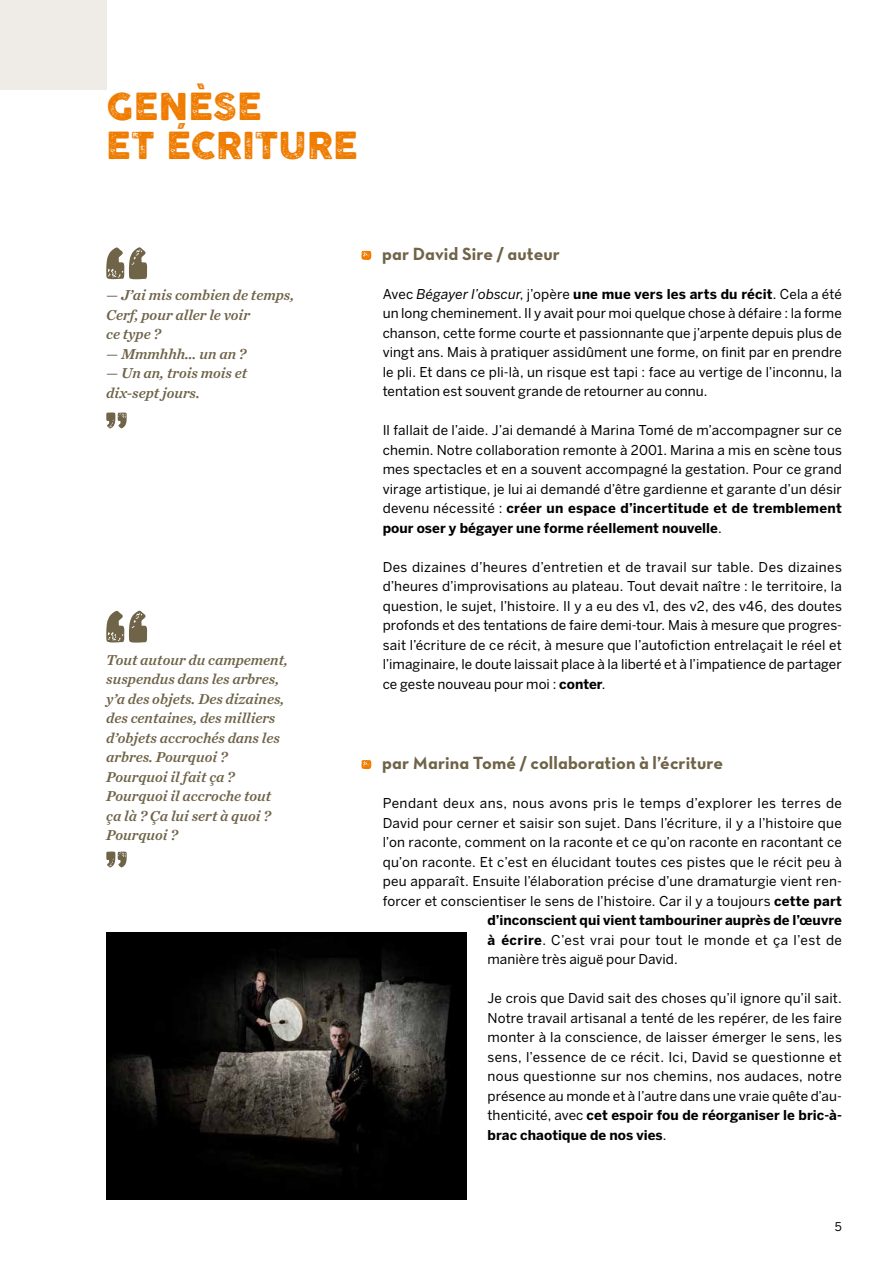
<style>
.page{position:relative;width:893px;height:1263px;background:#fff}
.page>*{position:absolute;margin:0;border:0;box-sizing:border-box;transform-origin:0 0}
.t1{font:36.45px/39px "COCOGOOSELETTERPRESS";color:#ef7c00}
.t2{font:18px "Neutra Text TF Bold Alt";letter-spacing:.005em;color:#6f6348}
.t3{font:italic 15px/19.5px "Chronicle Text G1 Semi";color:#6f6348}
.t4{font:13.5px/19.5px "Benton Sans";letter-spacing:.01em;color:#000;text-align:justify}
.t5{font:13.5px "Benton Sans";letter-spacing:.03em;color:#000}
.t6{font:700 13.5px "Benton Sans";letter-spacing:.005em;color:#000}
.t7{font:12px "Benton Sans";color:#000}
.s1{font-style:italic}
.s2{font-weight:700}
</style>
<div class="page">
<svg style="left:361px;top:250px;width:10px;height:10px"></svg>
<svg style="left:361px;top:760px;width:10px;height:9px"></svg>
<svg style="left:106px;top:247px;width:41px;height:32px"></svg>
<svg style="left:106px;top:611px;width:41px;height:32px"></svg>
<svg style="left:106px;top:412px;width:21px;height:16px"></svg>
<svg style="left:106px;top:851px;width:21px;height:16px"></svg>
<img style="left:106px;top:932px;width:360px;height:267px">
<div style="left:0;top:0;width:106px;height:89px;background:#efece8"></div>
<h1 class="t1" style="left:106px;top:88px;width:253px">GENÈSE<br>ET ÉCRITURE</h1>
<p class="t3" style="left:106px;top:285px;width:189px">— J’ai mis combien de temps,<br>Cerf, pour aller le voir<br>ce type ?</p>
<p class="t3" style="left:106px;top:343px;width:141px">— Mmmhhh… un an ?</p>
<p class="t3" style="left:106px;top:363px;width:142px">— Un an, trois mois et dix-sept jours.</p>
<p class="t3" style="left:106px;top:649px;width:183px">Tout autour du campement, suspendus dans les arbres, y’a des objets. Des dizaines, des centaines, des milliers d’objets accrochés dans les arbres. Pourquoi ?<br>Pourquoi il fait ça ?<br>Pourquoi il accroche tout ça là ? Ça lui sert à quoi ?<br>Pourquoi ?</p>
<h2 class="t2" style="left:382px;top:243px;width:179px">par David Sire / auteur</h2>
<p class="t4" style="left:383px;top:284px;width:461px">Avec <span class="s1">Bégayer l’obscur</span>, j’opère <span class="s2">une mue vers les arts du récit</span>. Cela a été un long cheminement. Il y avait pour moi quelque chose à défaire : la forme chanson, cette forme courte et passionnante que j’arpente depuis plus de vingt ans. Mais à pratiquer assidûment une forme, on finit par en prendre le pli. Et dans ce pli-là, un risque est tapi : face au vertige de l’inconnu, la tentation est souvent grande de retourner au connu.</p>
<p class="t4" style="left:383px;top:421px;width:461px">Il fallait de l’aide. J’ai demandé à Marina Tomé de m’accompagner sur ce chemin. Notre collaboration remonte à 2001. Marina a mis en scène tous mes spectacles et en a souvent accompagné la gestation. Pour ce grand virage artistique, je lui ai demandé d’être gardienne et garante d’un désir devenu nécessité : <span class="s2">créer un espace d’incertitude et de tremblement pour oser y bégayer une forme réellement nouvelle</span>.</p>
<p class="t4" style="left:383px;top:557px;width:461px">Des dizaines d’heures d’entretien et de travail sur table. Des dizaines d’heures d’improvisations au plateau. Tout devait naître : le territoire, la question, le sujet, l’histoire. Il y a eu des v1, des v2, des v46, des doutes profonds et des tentations de faire demi-tour. Mais à mesure que progres&shy;sait l’écriture de ce récit, à mesure que l’autofiction entrelaçait le réel et l’imaginaire, le doute laissait place à la liberté et à l’impatience de partager ce geste nouveau pour moi : <span class="s2">conter</span>.</p>
<h2 class="t2" style="left:382px;top:752px;width:342px">par Marina Tomé / collaboration à l’écriture</h2>
<p class="t5" style="left:383px;top:795px;width:461px">Pendant deux ans, nous avons pris le temps d’explorer les terres de</p>
<p class="t4" style="left:383px;top:813px;width:461px">David pour cerner et saisir son sujet. Dans l’écriture, il y a l’histoire que</p>
<p class="t4" style="left:383px;top:832px;width:461px">l’on raconte, comment on la raconte et ce qu’on raconte en racontant ce</p>
<p class="t4" style="left:383px;top:852px;width:461px">qu’on raconte. Et c’est en élucidant toutes ces pistes que le récit peu à</p>
<p class="t4" style="left:383px;top:871px;width:461px">peu apparaît. Ensuite l’élaboration précise d’une dramaturgie vient ren-</p>
<p class="t4" style="left:383px;top:891px;width:461px">forcer et conscientiser le sens de l’histoire. Car il y a toujours <span class="s2">cette part</span></p>
<p class="t6" style="left:488px;top:912px;width:356px">d’inconscient qui vient tambouriner auprès de l’œuvre</p>
<p class="t5" style="left:488px;top:932px;width:356px"><span class="s2">à écrire</span>. C’est vrai pour tout le monde et ça l’est de</p>
<p class="t4" style="left:488px;top:949px;width:192px">manière très aiguë pour David.</p>
<p class="t4" style="left:488px;top:988px;width:356px">Je crois que David sait des choses qu’il ignore qu’il sait.<br>Notre travail artisanal a tenté de les repérer, de les faire monter à la conscience, de laisser émerger le sens, les sens, l’essence de ce récit. Ici, David se questionne et nous questionne sur nos chemins, nos audaces, notre présence au monde et à l’autre dans une vraie quête d’au&shy;thenticité, avec <span class="s2">cet espoir fou de réorganiser le bric-à&shy;brac chaotique de nos vies</span>.</p>
<p class="t7" style="left:835px;top:1219px;width:9px">5</p>
</div>
